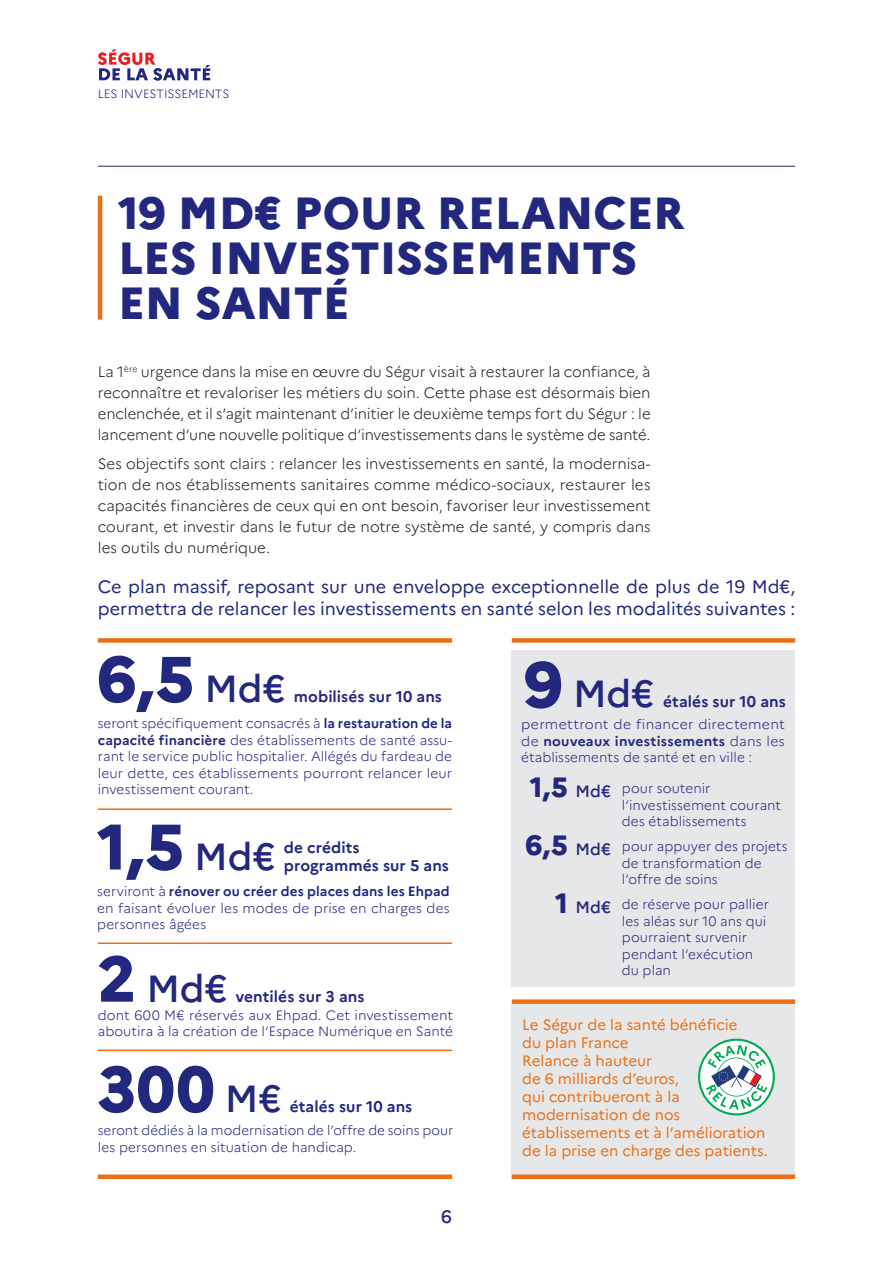
<style>
.page{position:relative;width:893px;height:1263px;background:#fff}
.page>*{position:absolute;margin:0;border:0;box-sizing:border-box;transform-origin:0 0}
.TC{font:800 64.2px "Marianne";color:#23287e}
.Titre_1{font:800 45px/45px "Marianne";color:#23287e}
.TC-2{font:500 37.8px "Marianne";color:#23287e}
.TC-3{font:800 27.9px "Marianne";color:#23287e}
.courant_new{font:18px/22.5px "Marianne";color:#23287e}
.t1{font:500 18px "Marianne";color:#23287e}
.TC-4{font:500 16.35px "Marianne";color:#23287e}
.TC-5{font:700 15.45px/18px "Marianne";letter-spacing:.005em;color:#23287e}
.TC-6{font:300 15px/21px "Marianne";letter-spacing:-.005em;color:#231f20;text-align:justify}
.courant_new-2{font:15px/18px "Marianne";color:#ed7017}
.TC-7{font:300 13.5px/16.5px "Marianne";letter-spacing:.005em;color:#23287e}
.t2{font:300 12px "Marianne";color:#23287e}
.s1{font-weight:500;font-size:37.8px}
.s2{font-weight:800;font-size:64.2px}
.s3{font-weight:700}
.s4{font-weight:500;font-size:16.35px}
.s5{font-weight:800;font-size:27.9px}
</style>
<div class="page">
<hr style="left:98px;top:166px;width:697px;height:1px;background:#23287e">
<svg style="left:98px;top:49px;width:112px;height:32px"></svg>
<div style="left:512px;top:1004px;width:283px;height:175px;background:#e6e7e9"></div>
<div style="left:512px;top:650px;width:283px;height:336px;background:#e6e7e9"></div>
<hr style="left:98px;top:196px;width:4px;height:124px;background:#ed7017">
<div style="left:512px;top:1174px;width:283px;height:5px;background:#ed7017"></div>
<div style="left:512px;top:999px;width:283px;height:5px;background:#ed7017"></div>
<div style="left:512px;top:638px;width:283px;height:5px;background:#ed7017"></div>
<div style="left:98px;top:638px;width:354px;height:5px;background:#ed7017"></div>
<div style="left:98px;top:1174px;width:354px;height:5px;background:#ed7017"></div>
<hr style="left:98px;top:1049px;width:354px;height:2px;background:#ed7017">
<hr style="left:98px;top:942px;width:354px;height:2px;background:#ed7017">
<hr style="left:98px;top:808px;width:354px;height:2px;background:#ed7017">
<svg style="left:698px;top:1039px;width:77px;height:76px"></svg>
<p class="t2" style="left:98px;top:87px;width:133px">LES INVESTISSEMENTS</p>
<p class="Titre_1" style="left:118px;top:191px;width:568px">19 MD€ POUR RELANCER<br>LES INVESTISSEMENTS<br>EN SANTÉ</p>
<p class="TC-6" style="left:98px;top:361px;width:554px">La 1<sup>ère</sup> urgence dans la mise en œuvre du Ségur visait à restaurer la confiance, à reconnaître et revaloriser les métiers du soin. Cette phase est désormais bien enclenchée, et il s’agit maintenant d’initier le deuxième temps fort du Ségur : le lancement d’une nouvelle politique d’investissements dans le système de santé.</p>
<p class="TC-6" style="left:98px;top:454px;width:554px">Ses objectifs sont clairs : relancer les investissements en santé, la modernisa&shy;tion de nos établissements sanitaires comme médico-sociaux, restaurer les capacités financières de ceux qui en ont besoin, favoriser leur investissement courant, et investir dans le futur de notre système de santé, y compris dans les outils du numérique.</p>
<p class="courant_new" style="left:98px;top:575px;width:699px">Ce plan massif, reposant sur une enveloppe exceptionnelle de plus de 19 Md€, permettra de relancer les investissements en santé selon les modalités suivantes :</p>
<p class="TC" style="left:97px;top:640px;width:190px">6,5 <span class="s1">Md€</span></p>
<p class="TC-5" style="left:294px;top:687px;width:150px">mobilisés sur 10 ans</p>
<p class="TC-2" style="left:524px;top:671px;width:131px"><span class="s2">9</span> Md€</p>
<p class="TC-5" style="left:663px;top:692px;width:124px">étalés sur 10 ans</p>
<p class="TC-7" style="left:98px;top:715px;width:356px;text-align:justify">seront spécifiquement consacrés à <span class="s3">la restauration de la capacité financière</span> des établissements de santé assu&shy;rant le service public hospitalier. Allégés du fardeau de leur dette, ces établissements pourront relancer leur investissement courant.</p>
<p class="TC-7" style="left:521px;top:716px;width:265px;text-align:justify">permettront de financer directement de <span class="s3">nouveaux investissements</span> dans les établissements de santé et en ville :</p>
<p class="TC-3" style="left:530px;top:770px;width:83px">1,5 <span class="s4">Md€</span></p>
<p class="TC-3" style="left:526px;top:828px;width:87px">6,5 <span class="s4">Md€</span></p>
<p class="TC-4" style="left:555px;top:897px;width:57px"><span class="s5">1</span> Md€</p>
<p class="TC-7" style="left:622px;top:780px;width:161px">pour soutenir l’investissement courant des établissements</p>
<p class="TC-7" style="left:622px;top:838px;width:167px">pour appuyer des projets de transformation de l’offre de soins</p>
<p class="TC-7" style="left:622px;top:896px;width:149px">de réserve pour pallier les aléas sur 10 ans qui pourraient survenir pendant l’exécution du plan</p>
<p class="TC" style="left:97px;top:807px;width:180px">1,5 <span class="s1">Md€</span></p>
<p class="TC-7" style="left:97px;top:883px;width:354px;text-align:justify">serviront à <span class="s3">rénover ou créer des places dans les Ehpad </span>en faisant évoluer les modes de prise en charges des personnes âgées</p>
<p class="TC-2" style="left:98px;top:965px;width:131px"><span class="s2">2</span> Md€</p>
<p class="TC-5" style="left:284px;top:838px;width:167px">de crédits programmés sur 5 ans</p>
<p class="TC-5" style="left:236px;top:987px;width:130px">ventilés sur 3 ans</p>
<p class="TC-7" style="left:98px;top:1006px;width:357px">dont 600 M€ réservés aux Ehpad. Cet investissement aboutira à la création de l’Espace Numérique en Santé</p>
<p class="TC" style="left:98px;top:1050px;width:185px">300 <span class="s1">M€</span></p>
<p class="courant_new-2" style="left:522px;top:1016px;width:247px">Le Ségur de la santé bénéficie<br>du plan France<br>Relance à hauteur<br>de 6 milliards d’euros,<br>qui contribueront à la modernisation de nos établissements et à l’amélioration de la prise en charge des patients.</p>
<p class="TC-5" style="left:290px;top:1097px;width:124px">étalés sur 10 ans</p>
<p class="TC-7" style="left:98px;top:1122px;width:357px">seront dédiés à la modernisation de l’offre de soins pour les personnes en situation de handicap.</p>
<h3 class="t1" style="left:441px;top:1205px;width:12px">6</h3>
</div>
